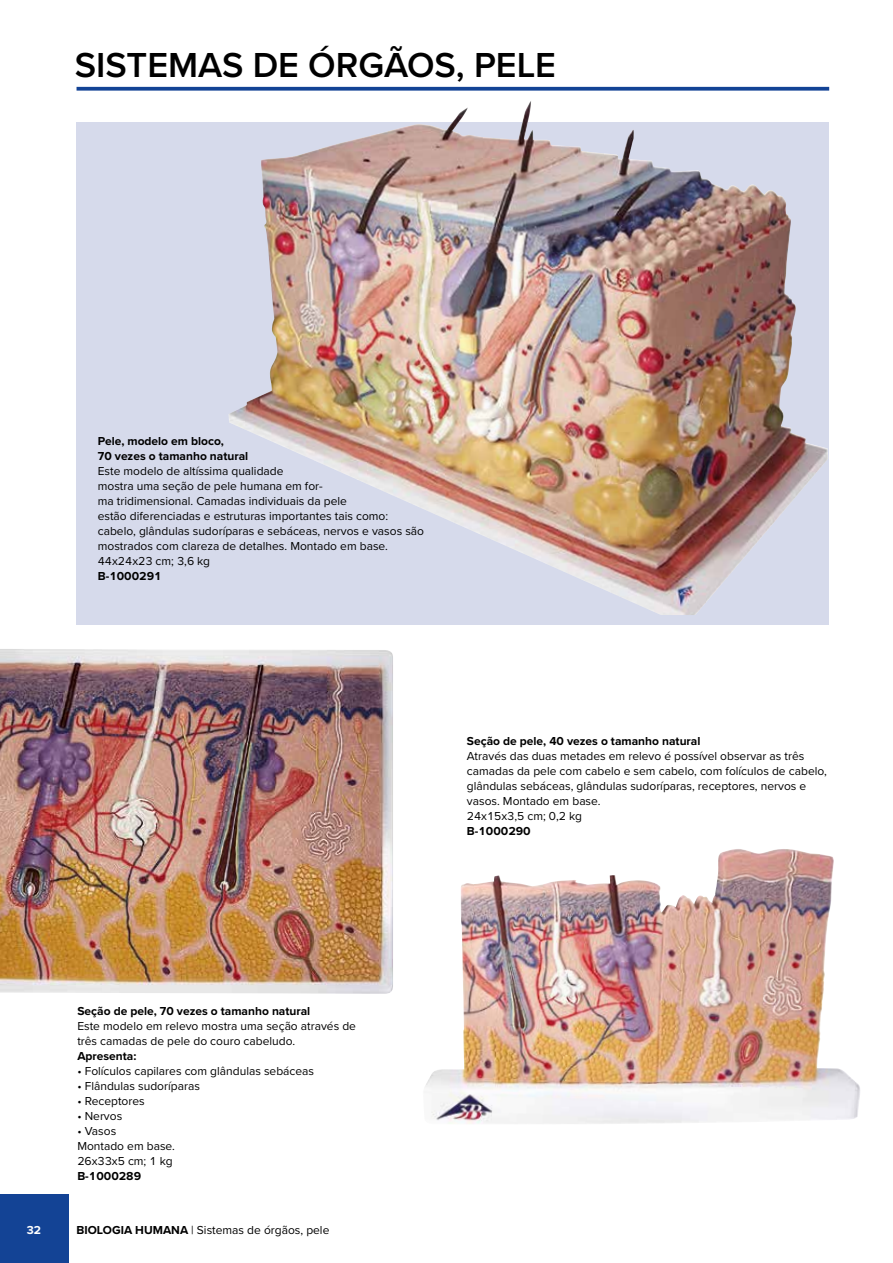
<style>
.page{position:relative;width:893px;height:1263px;background:#fff}
.page>*{position:absolute;margin:0;border:0;box-sizing:border-box;transform-origin:0 0}
.t1{font:600 36px "Proxima Nova";color:#000}
.t2{font:12px/15px "Proxima Nova";color:#000}
.t3{font:700 12px/15px "Proxima Nova";color:#000}
.t4{font:700 12px "Proxima Nova";color:#fff}
.s1{font-weight:700}
</style>
<div class="page">
<div style="left:0;top:1195px;width:68px;height:68px;background:#134395"></div>
<svg style="left:77px;top:87px;width:752px;height:4px;background:#29559f"></svg>
<div style="left:77px;top:122px;width:752px;height:503px;background:#d6daeb"></div>
<img style="left:229px;top:107px;width:599px;height:508px">
<img style="left:0;top:649px;width:393px;height:345px">
<img style="left:425px;top:849px;width:435px;height:275px">
<h1 class="t1" style="left:75px;top:39px;width:483px">SISTEMAS DE ÓRGÃOS, PELE</h1>
<p class="t3" style="left:98px;top:433px;width:152px">Pele, modelo em bloco,<br>70 vezes o tamanho natural</p>
<p class="t2" style="left:98px;top:463px;width:328px">Este modelo de altíssima qualidade<br>mostra uma seção de pele humana em for-<br>ma tridimensional. Camadas individuais da pele<br>estão diferenciadas e estruturas importantes tais como: cabelo, glândulas sudoríparas e sebáceas, nervos e vasos são mostrados com clareza de detalhes. Montado em base.<br>44x24x23 cm; 3,6 kg</p>
<p class="t3" style="left:98px;top:568px;width:65px">B-1000291</p>
<p class="t3" style="left:467px;top:733px;width:235px">Seção de pele, 40 vezes o tamanho natural</p>
<p class="t2" style="left:467px;top:748px;width:362px">Através das duas metades em relevo é possível observar as três camadas da pele com cabelo e sem cabelo, com folículos de cabelo, glândulas sebáceas, glândulas sudoríparas, receptores, nervos e vasos. Montado em base.<br>24x15x3,5 cm; 0,2 kg</p>
<p class="t3" style="left:467px;top:823px;width:65px">B-1000290</p>
<p class="t3" style="left:77px;top:1003px;width:234px">Seção de pele, 70 vezes o tamanho natural</p>
<p class="t2" style="left:77px;top:1018px;width:280px">Este modelo em relevo mostra uma seção através de três camadas de pele do couro cabeludo.</p>
<p class="t3" style="left:77px;top:1048px;width:61px">Apresenta:</p>
<p class="t2" style="left:77px;top:1063px;width:238px">• Folículos capilares com glândulas sebáceas</p>
<p class="t2" style="left:77px;top:1078px;width:124px">• Flândulas sudoríparas</p>
<p class="t2" style="left:77px;top:1093px;width:69px">• Receptores</p>
<p class="t2" style="left:77px;top:1108px;width:46px">• Nervos</p>
<p class="t2" style="left:77px;top:1123px;width:99px">• Vasos<br>Montado em base.<br>26x33x5 cm; 1 kg</p>
<p class="t3" style="left:77px;top:1168px;width:65px">B-1000289</p>
<p class="t4" style="left:27px;top:1221px;width:16px">32</p>
<p class="t2" style="left:77px;top:1222px;width:254px"><span class="s1">BIOLOGIA HUMANA</span> | Sistemas de órgãos, pele</p>
</div>
